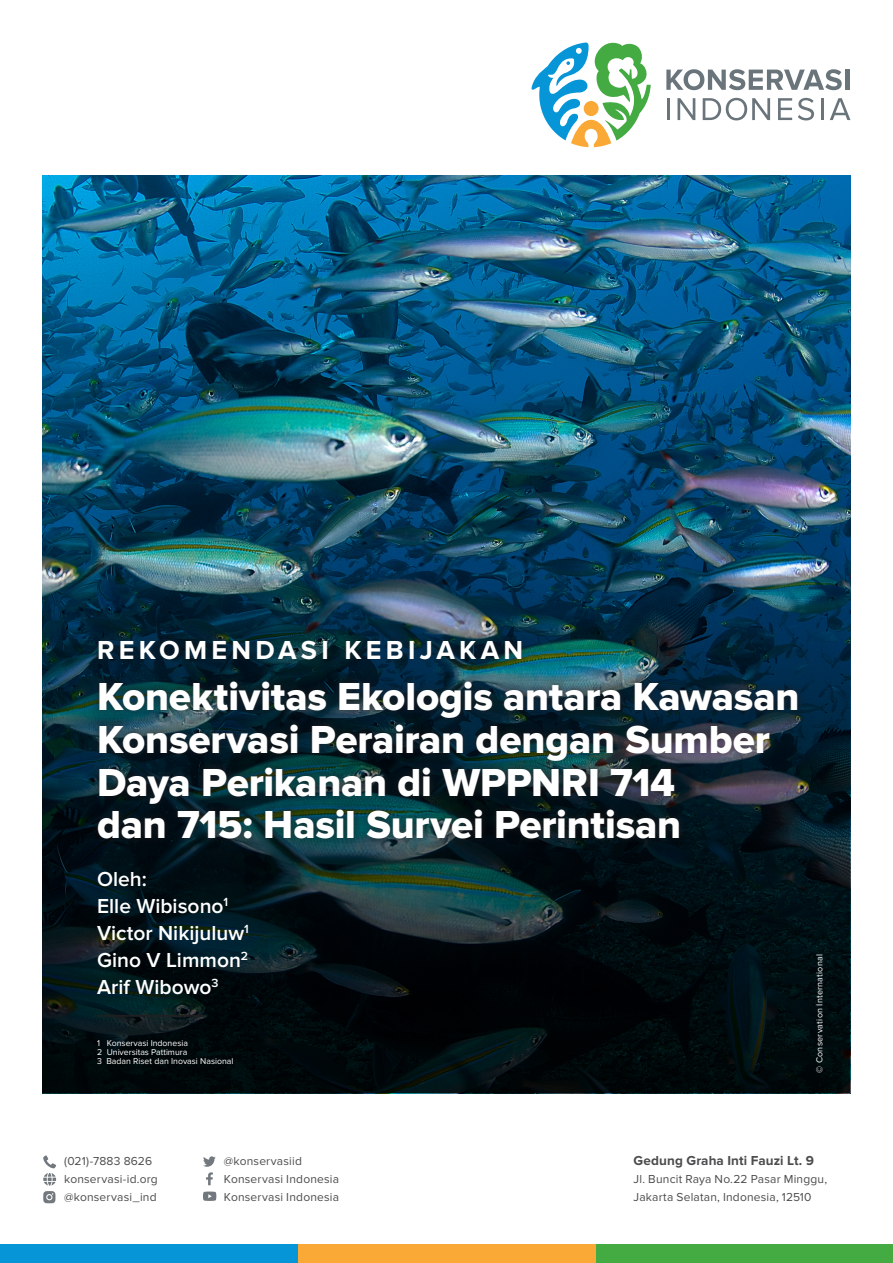
<style>
.page{position:relative;width:893px;height:1263px;background:#fff}
.page>*{position:absolute;margin:0;border:0;box-sizing:border-box;transform-origin:0 0}
.t1{font:40.5px/42.6px "Proxima Nova Extrabld";letter-spacing:-.005em;color:#fff}
.t2{font:700 27px "Proxima Nova";letter-spacing:.16em;color:#fff}
.t3{font:600 21px "Proxima Nova";color:#fff}
.t4{font:700 13.5px "Proxima Nova";letter-spacing:.01em;color:#4b4c4d}
.t5{font:12px/18px "Proxima Nova";letter-spacing:.015em;color:#4b4c4d}
.t6{font:9px "Proxima Nova";letter-spacing:.025em;color:#fff}
.t7{font:8.7px "Proxima Nova";color:#fff}
.s1{font-weight:600}
</style>
<div class="page">
<img style="left:43px;top:175px;width:807px;height:301px">
<svg style="left:666px;top:69px;width:176px;height:21px"></svg>
<hr style="left:845px;top:70px;width:4px;height:20px;background:#6a747b">
<hr style="left:667px;top:98px;width:3px;height:22px;background:#6a747b">
<svg style="left:677px;top:98px;width:18px;height:22px"></svg>
<svg style="left:703px;top:98px;width:67px;height:22px"></svg>
<svg style="left:778px;top:98px;width:14px;height:22px"></svg>
<svg style="left:798px;top:98px;width:16px;height:22px"></svg>
<hr style="left:821px;top:98px;width:3px;height:22px;background:#6a747b">
<svg style="left:830px;top:98px;width:20px;height:22px"></svg>
<svg style="left:531px;top:42px;width:120px;height:105px"></svg>
<div style="left:595px;top:1244px;width:298px;height:19px;background:#44aa42"></div>
<div style="left:298px;top:1244px;width:297px;height:19px;background:#faa836"></div>
<div style="left:0;top:1244px;width:298px;height:19px;background:#0696d7"></div>
<img style="left:43px;top:476px;width:807px;height:617px">
<svg style="left:43px;top:1155px;width:13px;height:48px"></svg>
<svg style="left:203px;top:1156px;width:13px;height:29px"></svg>
<svg style="left:203px;top:1191px;width:13px;height:10px"></svg>
<div style="left:90px;top:674px;width:715px;height:172px;background:#231f20;opacity:.75"></div>
<div style="left:91px;top:632px;width:438px;height:35px;background:#231f20;opacity:.5"></div>
<hr style="left:97px;top:1015px;width:108px;height:2px;background:#231f20">
<p class="t2" style="left:97px;top:634px;width:428px">REKOMENDASI KEBIJAKAN</p>
<p class="t1" style="left:97px;top:677px;width:704px">Konektivitas Ekologis antara Kawasan Konservasi Perairan dengan Sumber Daya Perikanan di WPPNRI 714<br>dan 715: Hasil Survei Perintisan</p>
<p class="t3" style="left:97px;top:867px;width:51px">Oleh:</p>
<p class="t3" style="left:97px;top:894px;width:133px">Elle Wibisono<sup>1</sup></p>
<p class="t3" style="left:97px;top:921px;width:153px">Victor Nikijuluw<sup>1</sup></p>
<p class="t3" style="left:97px;top:948px;width:153px">Gino V Limmon<sup>2</sup></p>
<p class="t3" style="left:97px;top:975px;width:123px">Arif Wibowo<sup>3</sup></p>
<p class="t7" style="left:97px;top:1038px;width:92px">1 Konservasi Indonesia</p>
<p class="t7" style="left:97px;top:1047px;width:92px">2 Universitas Pattimura</p>
<p class="t7" style="left:97px;top:1056px;width:138px">3 Badan Riset dan Inovasi Nasional</p>
<p class="t6" style="left:814px;top:1073px;width:120px;rotate:-90deg"><span class="s1">©</span> Conservation International</p>
<p class="t5" style="left:64px;top:1152px;width:89px">(021)-7883 8626</p>
<p class="t5" style="left:64px;top:1170px;width:95px">konservasi-id.org</p>
<p class="t5" style="left:64px;top:1188px;width:94px">@konservasi_ind</p>
<p class="t5" style="left:224px;top:1152px;width:79px">@konservasiid</p>
<p class="t5" style="left:224px;top:1170px;width:117px">Konservasi Indonesia</p>
<p class="t5" style="left:224px;top:1188px;width:117px">Konservasi Indonesia</p>
<p class="t4" style="left:634px;top:1153px;width:182px">Gedung Graha Inti Fauzi Lt. 9</p>
<p class="t5" style="left:634px;top:1170px;width:195px">Jl. Buncit Raya No.22 Pasar Minggu,<br>Jakarta Selatan, Indonesia, 12510</p>
</div>
